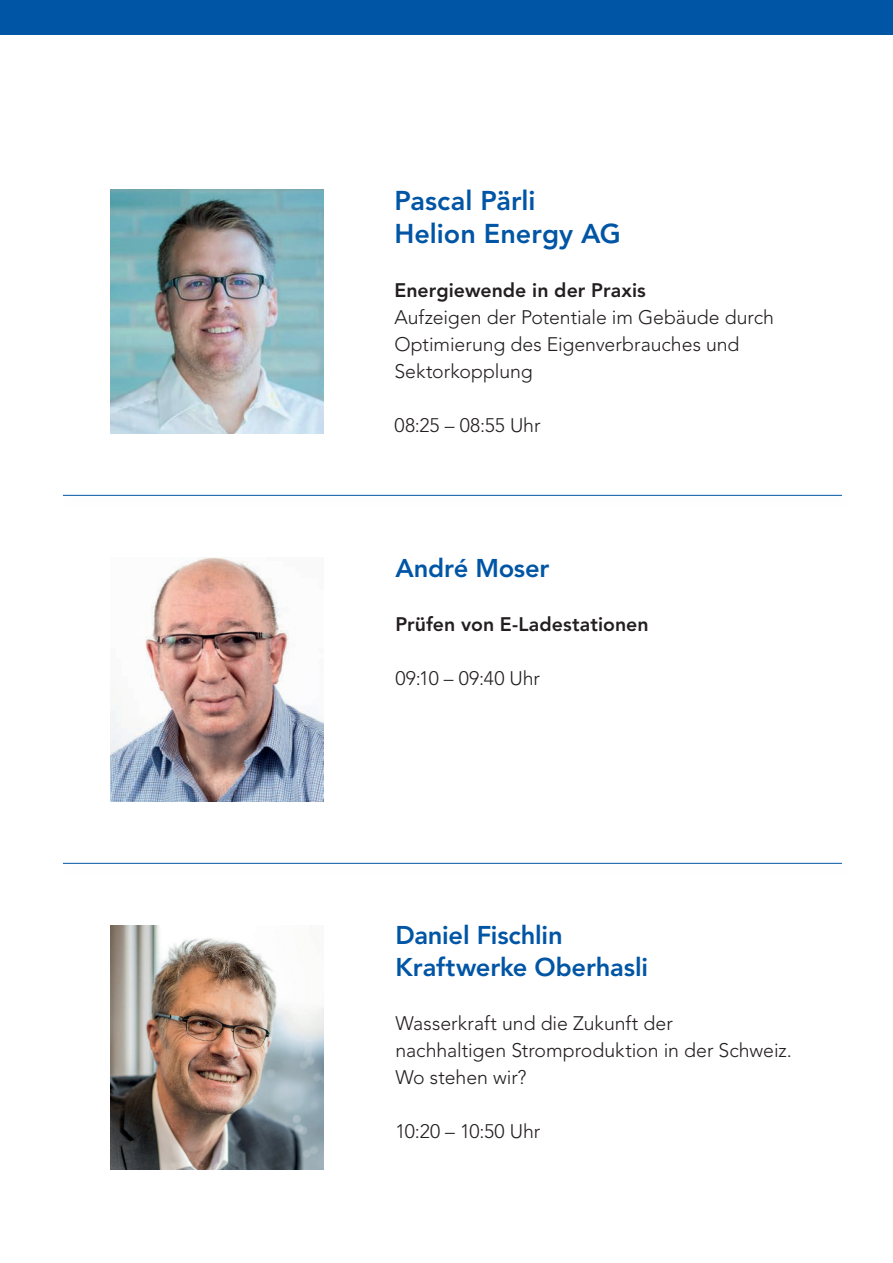
<style>
.page{position:relative;width:893px;height:1263px;background:#fff}
.page>*{position:absolute;margin:0;border:0;box-sizing:border-box;transform-origin:0 0}
.t1{font:800 27px/33px "Avenir LT Std";color:#0155a5}
.t2{font:800 25.5px/31.5px "Avenir LT Std";letter-spacing:-.01em;color:#0155a5}
.t3{font:300 19.5px/27px "Avenir LT Std";letter-spacing:-.005em;color:#231f20}
.t4{font:800 19.5px "Avenir LT Std";letter-spacing:.005em;color:#231f20}
</style>
<div class="page">
<div style="left:0;top:0;width:893px;height:34px;background:#0155a5"></div>
<img style="left:111px;top:189px;width:212px;height:244px">
<img style="left:111px;top:557px;width:212px;height:244px">
<img style="left:111px;top:925px;width:212px;height:244px">
<hr style="left:63px;top:495px;width:779px;height:1px;background:#0155a5">
<hr style="left:63px;top:863px;width:779px;height:1px;background:#0155a5">
<h1 class="t1" style="left:394px;top:184px;width:228px">Pascal Pärli<br>Helion Energy AG</h1>
<p class="t4" style="left:394px;top:278px;width:253px">Energiewende in der Praxis</p>
<p class="t3" style="left:394px;top:303px;width:381px">Aufzeigen der Potentiale im Gebäude durch<br>Optimierung des Eigenverbrauches und<br>Sektorkopplung</p>
<p class="t3" style="left:394px;top:411px;width:148px">08:25 – 08:55 Uhr</p>
<h2 class="t2" style="left:395px;top:552px;width:156px">André Moser</h2>
<p class="t4" style="left:395px;top:612px;width:255px">Prüfen von E-Ladestationen</p>
<p class="t3" style="left:395px;top:664px;width:146px">09:10 – 09:40 Uhr</p>
<h2 class="t2" style="left:395px;top:920px;width:254px">Daniel Fischlin<br>Kraftwerke Oberhasli</h2>
<p class="t3" style="left:395px;top:1010px;width:398px">Wasserkraft und die Zukunft der<br>nachhaltigen Stromproduktion in der Schweiz.<br>Wo stehen wir?</p>
<p class="t3" style="left:395px;top:1118px;width:146px">10:20 – 10:50 Uhr</p>
</div>
